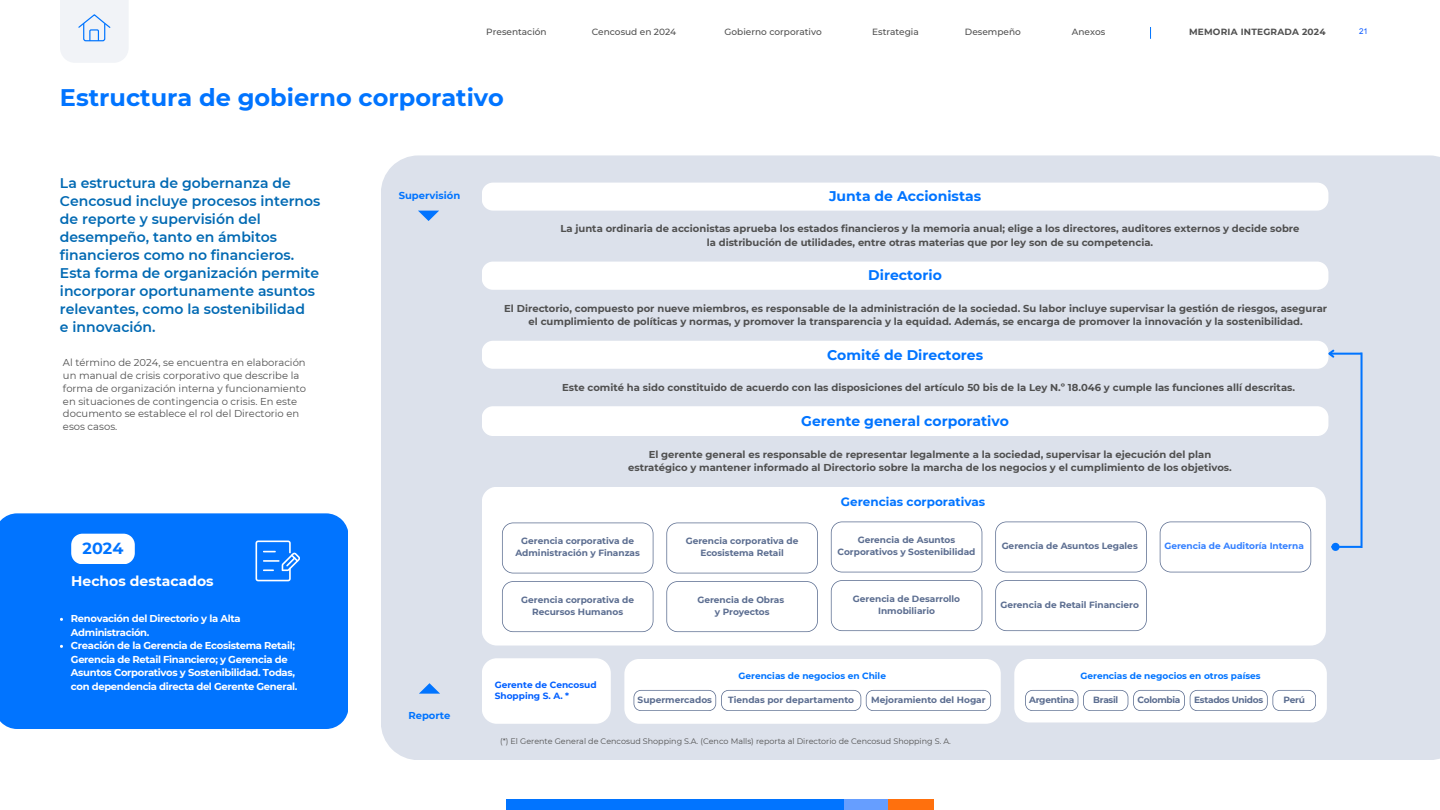
<style>
.page{position:relative;width:1440px;height:810px;background:#fff}
.page>*{position:absolute;margin:0;border:0;box-sizing:border-box;transform-origin:0 0}
.t1{font:700 24px "Montserrat";color:#0174ff}
.t2{font:700 16px "Montserrat";color:#0174ff}
.t3{font:600 14px/18px "Montserrat";color:#0069b3}
.t4{font:700 14px "Montserrat";color:#0174ff}
.t5{font:700 14px "Montserrat";color:#fff}
.t6{font:700 12px "Montserrat";color:#0174ff}
.t7{font:700 10px/13.5px "Montserrat";color:#505050;text-align:center}
.t8{font:10px/12.8px "Montserrat";color:#505050}
.t9{font:700 10px/13.5px "Montserrat";letter-spacing:-.035em;color:#fff}
.t10{font:700 10px "Montserrat";color:#0174ff}
.t11{font:700 9px/12px "Montserrat";color:#5b6d90;text-align:center}
.t12{font:500 9px "Montserrat";color:#505050}
.t13{font:700 9px "Montserrat";color:#0174ff}
.t14{font:700 9px/11.2px "Montserrat";color:#005fff}
.t15{font:700 9px "Montserrat";letter-spacing:-.03em;color:#5b6d90}
.t16{font:700 9px "Montserrat";color:#3380ff}
.t17{font:700 9px "Montserrat";letter-spacing:.025em;color:#505050}
.t18{font:8px "Montserrat";color:#505050}
.t19{font:8px "Arial";color:#0a59ff}
</style>
<div class="page">
<div style="left:381px;top:155px;width:1059px;height:605px;background:#dce1eb"></div>
<div style="left:482px;top:487px;width:844px;height:159px;background:#fff;border-radius:15px"></div>
<svg style="left:60px;top:0;width:68px;height:63px"></svg>
<div style="left:0;top:513px;width:348px;height:216px;background:#0174ff"></div>
<svg style="left:71px;top:534px;width:64px;height:30px"></svg>
<svg style="left:256px;top:541px;width:44px;height:40px"></svg>
<div style="left:482px;top:183px;width:846px;height:28px;background:#fff;border-radius:11px"></div>
<div style="left:482px;top:262px;width:846px;height:28px;background:#fff;border-radius:11px"></div>
<div style="left:482px;top:341px;width:846px;height:28px;background:#fff;border-radius:11px"></div>
<div style="left:482px;top:406px;width:846px;height:30px;background:#fff;border-radius:11px"></div>
<hr style="left:1329px;top:353px;width:33px;height:2px;background:#0174ff">
<svg style="left:1327px;top:348px;width:9px;height:12px"></svg>
<hr style="left:1361px;top:353px;width:2px;height:195px;background:#0174ff">
<hr style="left:1339px;top:546px;width:23px;height:2px;background:#0174ff">
<div style="left:1332px;top:544px;width:7px;height:6px;background:#0174ff;border-radius:50%"></div>
<div style="left:1331px;top:543px;width:9px;height:8px;border:2px solid #0174ff;border-radius:50%"></div>
<svg style="left:418px;top:211px;width:21px;height:10px"></svg>
<svg style="left:419px;top:683px;width:21px;height:11px"></svg>
<div style="left:482px;top:658px;width:129px;height:66px;background:#fff;border-radius:15px"></div>
<div style="left:624px;top:659px;width:377px;height:65px;background:#fff;border-radius:15px"></div>
<div style="left:1014px;top:659px;width:313px;height:63px;background:#fff;border-radius:15px"></div>
<div style="left:507px;top:800px;width:426px;height:10px;background:#0174ff"></div>
<div style="left:845px;top:800px;width:44px;height:10px;background:#669eff"></div>
<div style="left:889px;top:800px;width:44px;height:10px;background:#ff700d"></div>
<svg style="left:502px;top:523px;width:151px;height:50px"></svg>
<svg style="left:666px;top:523px;width:152px;height:50px"></svg>
<svg style="left:831px;top:522px;width:151px;height:50px"></svg>
<svg style="left:995px;top:522px;width:152px;height:50px"></svg>
<svg style="left:1160px;top:522px;width:151px;height:50px"></svg>
<svg style="left:502px;top:581px;width:151px;height:51px"></svg>
<svg style="left:666px;top:581px;width:152px;height:51px"></svg>
<svg style="left:831px;top:580px;width:151px;height:51px"></svg>
<svg style="left:995px;top:580px;width:152px;height:51px"></svg>
<svg style="left:634px;top:690px;width:357px;height:21px"></svg>
<svg style="left:1025px;top:690px;width:291px;height:21px"></svg>
<svg style="left:1150px;top:27px;width:1px;height:12px"></svg>
<h5 class="t12" style="left:486px;top:26px;width:62px">Presentación</h5>
<p class="t12" style="left:592px;top:26px;width:86px">Cencosud en 2024</p>
<p class="t12" style="left:725px;top:26px;width:99px">Gobierno corporativo</p>
<p class="t12" style="left:872px;top:26px;width:48px">Estrategia</p>
<p class="t12" style="left:965px;top:26px;width:57px">Desempeño</p>
<p class="t12" style="left:1072px;top:26px;width:35px">Anexos</p>
<p class="t17" style="left:1189px;top:26px;width:138px">MEMORIA INTEGRADA 2024</p>
<p class="t1" style="left:60px;top:83px;width:446px">Estructura de gobierno corporativo</p>
<p class="t3" style="left:60px;top:174px;width:262px">La estructura de gobernanza de Cencosud incluye procesos internos de reporte y supervisión del desempeño, tanto en ámbitos financieros como no financieros.<br>Esta forma de organización permite incorporar oportunamente asuntos relevantes, como la sostenibilidad</p>
<h3 class="t3" style="left:60px;top:318px;width:97px">e innovación.</h3>
<p class="t8" style="left:63px;top:356px;width:245px">Al término de 2024, se encuentra en elaboración un manual de crisis corporativo que describe la forma de organización interna y funcionamiento en situaciones de contingencia o crisis. En este documento se establece el rol del Directorio en esos casos.</p>
<p class="t2" style="left:83px;top:538px;width:42px">2024</p>
<p class="t5" style="left:71px;top:572px;width:144px">Hechos destacados</p>
<h4 class="t9" style="left:71px;top:612px;width:171px">Renovación del Directorio y la Alta<br>Administración.</h4>
<p class="t9" style="left:71px;top:639px;width:228px">Creación de la Gerencia de Ecosistema Retail; Gerencia de Retail Financiero; y Gerencia de Asuntos Corporativos y Sostenibilidad. Todas, con dependencia directa del Gerente General.</p>
<h2 class="t10" style="left:399px;top:190px;width:63px">Supervisión</h2>
<p class="t10" style="left:408px;top:710px;width:44px">Reporte</p>
<p class="t4" style="left:829px;top:188px;width:154px">Junta de Accionistas</p>
<h5 class="t7" style="left:560px;top:222px;width:741px">La junta ordinaria de accionistas aprueba los estados financieros y la memoria anual; elige a los directores, auditores externos y decide sobre la distribución de utilidades, entre otras materias que por ley son de su competencia.</h5>
<p class="t4" style="left:868px;top:267px;width:75px">Directorio</p>
<h4 class="t7" style="left:504px;top:301px;width:824px">El Directorio, compuesto por nueve miembros, es responsable de la administración de la sociedad. Su labor incluye supervisar la gestión de riesgos, asegurar el cumplimiento de políticas y normas, y promover la transparencia y la equidad. Además, se encarga de promover la innovación y la sostenibilidad.</h4>
<p class="t4" style="left:827px;top:346px;width:158px">Comité de Directores</p>
<h5 class="t7" style="left:562px;top:380px;width:735px">Este comité ha sido constituido de acuerdo con las disposiciones del artículo 50 bis de la Ley N.º 18.046 y cumple las funciones allí descritas.</h5>
<p class="t4" style="left:801px;top:412px;width:209px">Gerente general corporativo</p>
<h4 class="t7" style="left:628px;top:447px;width:605px">El gerente general es responsable de representar legalmente a la sociedad, supervisar la ejecución del plan estratégico y mantener informado al Directorio sobre la marcha de los negocios y el cumplimiento de los objetivos.</h4>
<h1 class="t11" style="left:515px;top:535px;width:126px">Gerencia corporativa de<br>Administración y Finanzas</h1>
<p class="t6" style="left:841px;top:495px;width:146px">Gerencias corporativas</p>
<h5 class="t11" style="left:686px;top:535px;width:114px">Gerencia corporativa de<br>Ecosistema Retail</h5>
<h4 class="t11" style="left:838px;top:534px;width:139px">Gerencia de Asuntos<br>Corporativos y Sostenibilidad</h4>
<p class="t11" style="left:1002px;top:540px;width:138px">Gerencia de Asuntos Legales</p>
<h5 class="t16" style="left:1164px;top:541px;width:141px">Gerencia de Auditoría Interna</h5>
<h4 class="t11" style="left:521px;top:594px;width:114px">Gerencia corporativa de<br>Recursos Humanos</h4>
<h5 class="t11" style="left:697px;top:594px;width:88px">Gerencia de Obras</h5>
<p class="t11" style="left:715px;top:606px;width:56px">y Proyectos</p>
<p class="t11" style="left:853px;top:593px;width:109px">Gerencia de Desarrollo<br>Inmobiliario</p>
<p class="t11" style="left:1001px;top:599px;width:140px">Gerencia de Retail Financiero</p>
<p class="t14" style="left:495px;top:679px;width:103px">Gerente de Cencosud<br>Shopping S. A. *</p>
<p class="t13" style="left:739px;top:670px;width:149px">Gerencias de negocios en Chile</p>
<p class="t13" style="left:1081px;top:670px;width:182px">Gerencias de negocios en otros países</p>
<p class="t11" style="left:638px;top:693px;width:76px">Supermercados</p>
<p class="t11" style="left:728px;top:693px;width:127px">Tiendas por departamento</p>
<p class="t11" style="left:871px;top:693px;width:116px">Mejoramiento del Hogar</p>
<p class="t15" style="left:1029px;top:694px;width:47px">Argentina</p>
<p class="t11" style="left:1093px;top:693px;width:27px">Brasil</p>
<p class="t15" style="left:1138px;top:694px;width:44px">Colombia</p>
<p class="t15" style="left:1194px;top:694px;width:71px">Estados Unidos</p>
<p class="t11" style="left:1284px;top:693px;width:23px">Perú</p>
<p class="t18" style="left:500px;top:736px;width:452px">(*) El Gerente General de Cencosud Shopping S.A. (Cenco Malls) reporta al Directorio de Cencosud Shopping S. A.</p>
<p class="t19" style="left:1359px;top:26px;width:10px">21</p>
</div>
